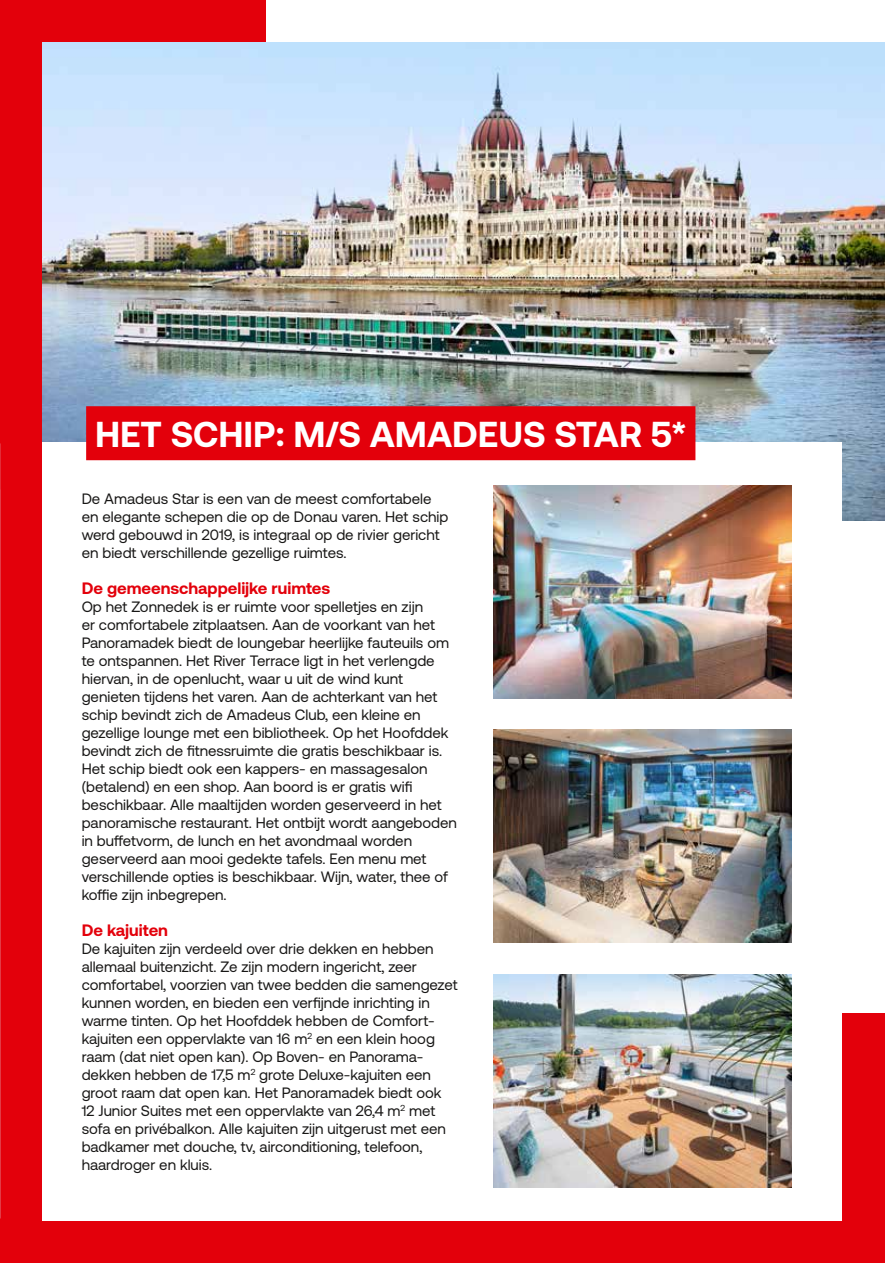
<style>
.page{position:relative;width:885px;height:1263px;background:#fff}
.page>*{position:absolute;margin:0;border:0;box-sizing:border-box;transform-origin:0 0}
.t1{font:700 36px "Aeonik";color:#fff}
.t2{font:700 16.5px "Aeonik";color:#e3000b}
.t3{font:15px/18px "Aeonik";color:#181716}
</style>
<div class="page">
<div style="left:0;top:0;width:884px;height:1263px;background:#e3000b"></div>
<div style="left:266px;top:0;width:618px;height:1012px;background:#fff"></div>
<img style="left:43px;top:43px;width:841px;height:478px">
<div style="left:43px;top:442px;width:799px;height:778px;background:#fff"></div>
<img style="left:493px;top:730px;width:298px;height:212px">
<img style="left:493px;top:485px;width:298px;height:213px">
<img style="left:493px;top:974px;width:298px;height:213px">
<div style="left:86px;top:406px;width:609px;height:54px;background:#e3000b"></div>
<h1 class="t1" style="left:95px;top:414px;width:593px">HET SCHIP: M/S AMADEUS STAR 5*</h1>
<p class="t3" style="left:82px;top:490px;width:368px">De Amadeus Star is een van de meest comfortabele en elegante schepen die op de Donau varen. Het schip werd gebouwd in 2019, is integraal op de rivier gericht en biedt verschillende gezellige ruimtes.</p>
<p class="t2" style="left:82px;top:579px;width:250px">De gemeenschappelijke ruimtes</p>
<p class="t3" style="left:82px;top:598px;width:377px">Op het Zonnedek is er ruimte voor spelletjes en zijn<br>er comfortabele zitplaatsen. Aan de voorkant van het Panoramadek biedt de loungebar heerlijke fauteuils om te ontspannen. Het River Terrace ligt in het verlengde hiervan, in de openlucht, waar u uit de wind kunt genieten tijdens het varen. Aan de achterkant van het schip bevindt zich de Amadeus Club, een kleine en gezellige lounge met een bibliotheek. Op het Hoofddek bevindt zich de fitnessruimte die gratis beschikbaar is.<br>Het schip biedt ook een kappers- en massagesalon (betalend) en een shop. Aan boord is er gratis wifi beschikbaar. Alle maaltijden worden geserveerd in het panoramische restaurant. Het ontbijt wordt aangeboden in buffetvorm, de lunch en het avondmaal worden geserveerd aan mooi gedekte tafels. Een menu met verschillende opties is beschikbaar. Wijn, water, thee of koffie zijn inbegrepen.</p>
<p class="t2" style="left:82px;top:921px;width:88px">De kajuiten</p>
<p class="t3" style="left:82px;top:940px;width:377px">De kajuiten zijn verdeeld over drie dekken en hebben allemaal buitenzicht. Ze zijn modern ingericht, zeer comfortabel, voorzien van twee bedden die samengezet kunnen worden, en bieden een verfijnde inrichting in warme tinten. Op het Hoofddek hebben de Comfort&shy;kajuiten een oppervlakte van 16 m<sup>2</sup> en een klein hoog raam (dat niet open kan). Op Boven- en Panorama&shy;dekken hebben de 17,5 m<sup>2</sup> grote Deluxe-kajuiten een groot raam dat open kan. Het Panoramadek biedt ook 12 Junior Suites met een oppervlakte van 26,4 m<sup>2</sup> met sofa en privébalkon. Alle kajuiten zijn uitgerust met een badkamer met douche, tv, airconditioning, telefoon, haardroger en kluis.</p>
</div>
